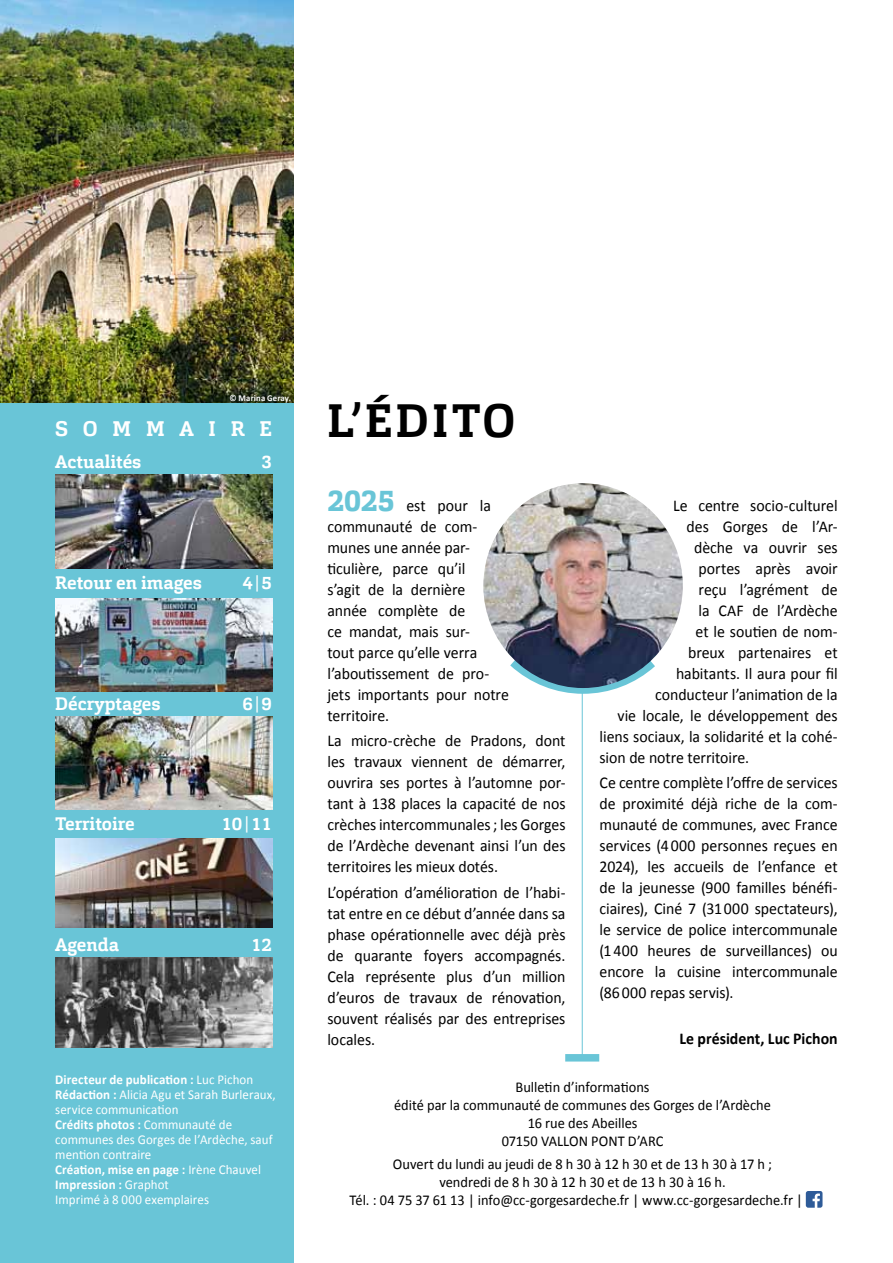
<style>
.page{position:relative;width:893px;height:1263px;background:#fff}
.page>*{position:absolute;margin:0;border:0;box-sizing:border-box;transform-origin:0 0}
.t1{font:700 46.5px "Cargan W03";letter-spacing:.06em;color:#000}
.t2{font:700 21px "Cargan W03";letter-spacing:.705em;color:#fff}
.t3{font:700 18px "Cargan W03";color:#fff}
.t4{font:16.5px/21px "Calibri";letter-spacing:-.005em;color:#000;text-align:justify;scale:.96 1}
.t5{font:700 16.5px "Calibri";color:#000;scale:.96 1}
.t6{font:15px/18px "Calibri";color:#000;text-align:center;scale:.96 1}
.t7{font:13.5px/15px "Calibri";letter-spacing:.005em;color:#fff;scale:.96 1}
.t8{font:700 9px "Calibri";color:#fff;scale:.96 1}
.s1{font-weight:400}
.s2{font-weight:700}
.s3{font-family:"Cargan W03";font-weight:800;font-size:30px;color:#69c5d7}
</style>
<div class="page">
<div style="left:0;top:0;width:293px;height:1263px;background:#69c5d7"></div>
<img style="left:55px;top:475px;width:217px;height:93px">
<img style="left:55px;top:598px;width:217px;height:93px">
<img style="left:55px;top:716px;width:217px;height:93px">
<img style="left:55px;top:838px;width:217px;height:89px">
<img style="left:55px;top:958px;width:218px;height:89px">
<hr style="left:582px;top:691px;width:1px;height:367px;background:#69c5d7">
<div style="left:565px;top:1054px;width:34px;height:7px;background:#69c5d7"></div>
<img style="left:0;top:0;width:293px;height:403px">
<svg style="left:806px;top:1191px;width:16px;height:17px"></svg>
<svg style="left:548px;top:688px;width:70px;height:10px"></svg>
<img style="left:483px;top:483px;width:200px;height:205px">
<p class="t8" style="left:229px;top:392px;width:66px">© Marina Geray.</p>
<p class="t2" style="left:55px;top:416px;width:218px">SOMMAIRE</p>
<p class="t3" style="left:55px;top:450px;width:88px">Actualités</p>
<p class="t3" style="left:262px;top:450px;width:12px">3</p>
<p class="t3" style="left:55px;top:571px;width:148px">Retour en images</p>
<p class="t3" style="left:242px;top:571px;width:31px">4<span class="s1">|</span>5</p>
<p class="t3" style="left:55px;top:692px;width:107px">Décryptages</p>
<p class="t3" style="left:242px;top:692px;width:31px">6<span class="s1">|</span>9</p>
<p class="t3" style="left:55px;top:812px;width:81px">Territoire</p>
<p class="t3" style="left:221px;top:812px;width:52px">10<span class="s1">|</span>11</p>
<p class="t3" style="left:55px;top:933px;width:66px">Agenda</p>
<p class="t3" style="left:251px;top:933px;width:22px">12</p>
<p class="t7" style="left:55px;top:1071px;width:231px"><span class="s2">Directeur de publication :</span> Luc Pichon<br><span class="s2">Rédaction :</span> Alicia Agu et Sarah Burleraux, service communication<br><span class="s2">Crédits photos :</span> Communauté de communes des Gorges de l’Ardèche, sauf mention contraire<br><span class="s2">Création, mise en page :</span> Irène Chauvel<br><span class="s2">Impression :</span> Graphot<br>Imprimé à 8 000 exemplaires</p>
<h1 class="t1" style="left:327px;top:391px;width:190px">L’ÉDITO</h1>
<p class="t4" style="left:327px;top:494px;width:191px;text-align:left"><span class="s3">2025</span> est pour la communauté de com&shy;munes une année par&shy;ticulière, parce qu’il<br>s’agit de la dernière année complète de<br>ce mandat, mais sur-<br>tout parce qu’elle verra l’aboutissement de pro&shy;jets importants pour notre territoire.</p>
<p class="t4" style="left:327px;top:729px;width:250px">La micro-crèche de Pradons, dont les travaux viennent de démarrer, ouvrira ses portes à l’automne por&shy;tant à 138 places la capacité de nos crèches intercommunales ; les Gorges de l’Ardèche devenant ainsi l’un des territoires les mieux dotés.</p>
<p class="t4" style="left:327px;top:881px;width:250px">L’opération d’amélioration de l’habi&shy;tat entre en ce début d’année dans sa phase opérationnelle avec déjà près de quarante foyers accompagnés.<br>Cela représente plus d’un million d’euros de travaux de rénovation, souvent réalisés par des entreprises locales.</p>
<p class="t4" style="left:673px;top:494px;width:173px">Le centre socio-culturel</p>
<p class="t4" style="left:687px;top:515px;width:159px">des Gorges de l’Ar-</p>
<p class="t4" style="left:694px;top:536px;width:151px">dèche va ouvrir ses</p>
<p class="t4" style="left:699px;top:557px;width:146px">portes après avoir</p>
<p class="t4" style="left:699px;top:578px;width:146px">reçu l’agrément de</p>
<p class="t4" style="left:699px;top:599px;width:146px">la CAF de l’Ardèche</p>
<p class="t4" style="left:696px;top:620px;width:150px">et le soutien de nom-</p>
<p class="t4" style="left:688px;top:641px;width:157px">breux partenaires et</p>
<p class="t4" style="left:676px;top:662px;width:170px">habitants. Il aura pour fil</p>
<p class="t4" style="left:655px;top:683px;width:192px">conducteur l’animation de la</p>
<p class="t4" style="left:618px;top:704px;width:231px">vie locale, le développement des</p>
<p class="t4" style="left:600px;top:725px;width:250px">liens sociaux, la solidarité et la cohé-</p>
<p class="t4" style="left:600px;top:746px;width:157px">sion de notre territoire.</p>
<p class="t4" style="left:600px;top:771px;width:250px">Ce centre complète l’offre de services de proximité déjà riche de la com&shy;munauté de communes, avec France services (4000 personnes reçues en 2024), les accueils de l’enfance et de la jeunesse (900 familles bénéfi&shy;ciaires), Ciné 7 (31000 spectateurs), le service de police intercommunale (1400 heures de surveillances) ou encore la cuisine intercommunale (86000 repas servis).</p>
<p class="t5" style="left:679px;top:1029px;width:166px">Le président, Luc Pichon</p>
<p class="t6" style="left:394px;top:1078px;width:394px">Bulletin d’informations<br>édité par la communauté de communes des Gorges de l’Ardèche<br>16 rue des Abeilles<br>07150 VALLON PONT D’ARC</p>
<p class="t6" style="left:393px;top:1154px;width:396px">Ouvert du lundi au jeudi de 8 h 30 à 12 h 30 et de 13 h 30 à 17 h ;</p>
<p class="t6" style="left:439px;top:1172px;width:300px">vendredi de 8 h 30 à 12 h 30 et de 13 h 30 à 16 h.</p>
<p class="t6" style="left:349px;top:1190px;width:474px">Tél. : 04 75 37 61 13 | info@cc-gorgesardeche.fr | www.cc-gorgesardeche.fr |</p>
</div>
